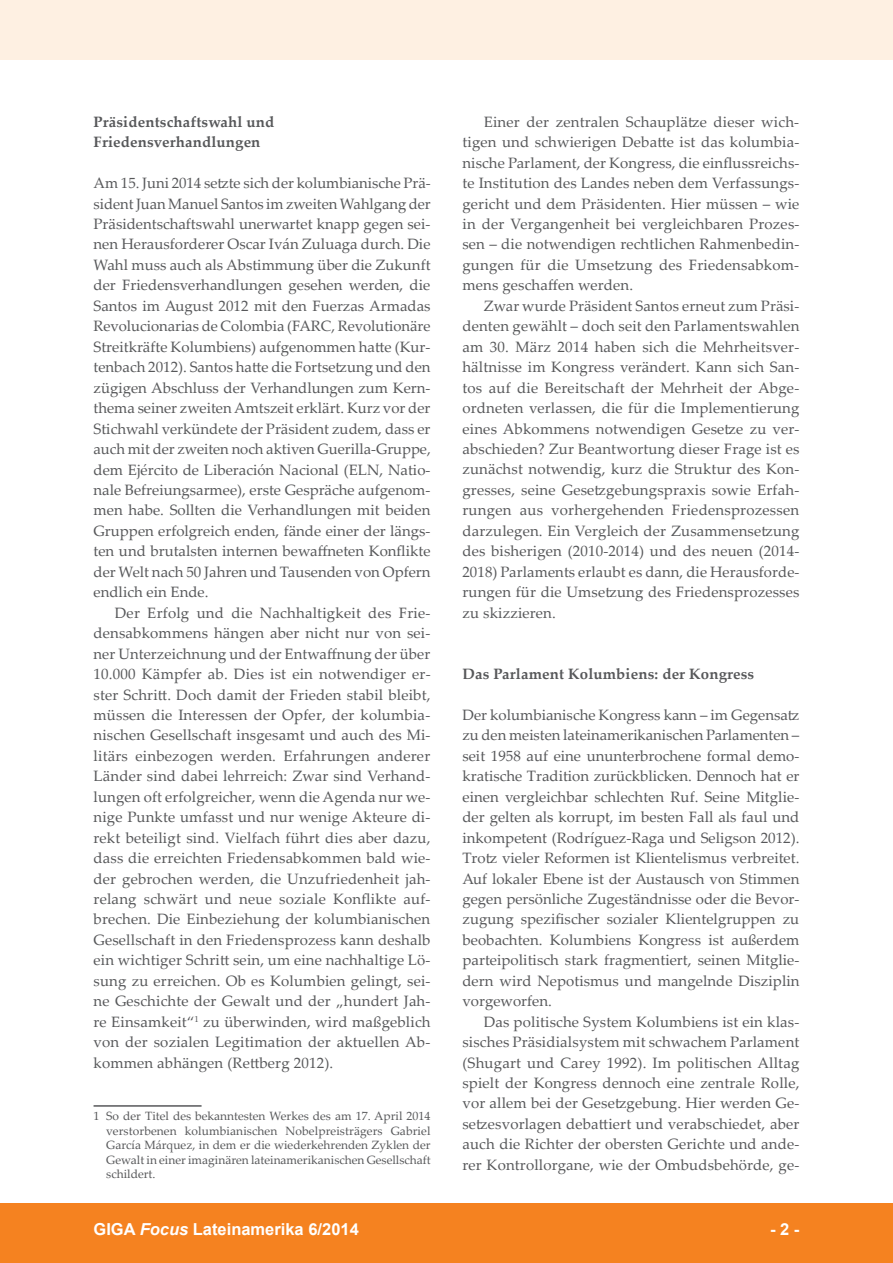
<style>
.page{position:relative;width:893px;height:1263px;background:#fff}
.page>*{position:absolute;margin:0;border:0;box-sizing:border-box;transform-origin:0 0}
.t1{font:700 16.5px "Arial";color:#fff}
.t2{font:15px/20.4px "Palatino Linotype";letter-spacing:.01em;color:#57585a;text-align:justify}
.t3{font:700 15px/20.4px "Palatino Linotype";letter-spacing:.01em;color:#57585a}
.t4{font:12px/14.4px "Palatino Linotype";color:#57585a;text-align:justify}
.s1{font-style:italic}
</style>
<div class="page">
<div style="left:0;top:1203px;width:893px;height:60px;background:#f58220"></div>
<div style="left:0;top:0;width:893px;height:60px;background:#fef0e2"></div>
<hr style="left:94px;top:1105px;width:108px;height:2px;background:#57585a">
<p class="t3" style="left:94px;top:111px;width:182px">Präsidentschaftswahl und<br>Friedensverhandlungen</p>
<p class="t2" style="left:94px;top:172px;width:339px">Am 15. Juni 2014 setzte sich der kolumbianische Prä&shy;sident Juan Manuel Santos im zweiten Wahlgang der Präsidentschaftswahl unerwartet knapp gegen sei&shy;nen Herausforderer Oscar Iván Zuluaga durch. Die Wahl muss auch als Abstimmung über die Zukunft der Friedensverhandlungen gesehen werden, die Santos im August 2012 mit den Fuerzas Armadas Revolucionarias de Colombia (FARC, Revolutionäre Streitkräfte Kolumbiens) aufgenommen hatte (Kur&shy;tenbach 2012). Santos hatte die Fortsetzung und den zügigen Abschluss der Verhandlungen zum Kern&shy;thema seiner zweiten Amtszeit erklärt. Kurz vor der Stichwahl verkündete der Präsident zudem, dass er auch mit der zweiten noch aktiven Guerilla-Gruppe, dem Ejército de Liberación Nacional (ELN, Natio&shy;nale Befreiungsarmee), erste Gespräche aufgenom&shy;men habe. Sollten die Verhandlungen mit beiden Gruppen erfolgreich enden, fände einer der längs&shy;ten und brutalsten internen bewaffneten Konflikte der Welt nach 50 Jahren und Tausenden von Opfern endlich ein Ende.</p>
<p class="t2" style="left:94px;top:602px;width:339px;text-indent:21px">Der Erfolg und die Nachhaltigkeit des Frie&shy;densabkommens hängen aber nicht nur von sei&shy;ner Unterzeichnung und der Entwaffnung der über 10.000 Kämpfer ab. Dies ist ein notwendiger er&shy;ster Schritt. Doch damit der Frieden stabil bleibt, müssen die Interessen der Opfer, der kolumbia&shy;nischen Gesellschaft insgesamt und auch des Mi&shy;litärs einbezogen werden. Erfahrungen anderer Länder sind dabei lehrreich: Zwar sind Verhand&shy;lungen oft erfolgreicher, wenn die Agenda nur we&shy;nige Punkte umfasst und nur wenige Akteure di&shy;rekt beteiligt sind. Vielfach führt dies aber dazu, dass die erreichten Friedensabkommen bald wie&shy;der gebrochen werden, die Unzufriedenheit jah&shy;relang schwärt und neue soziale Konflikte auf&shy;brechen. Die Einbeziehung der kolumbianischen Gesellschaft in den Friedensprozess kann deshalb ein wichtiger Schritt sein, um eine nachhaltige Lö&shy;sung zu erreichen. Ob es Kolumbien gelingt, sei&shy;ne Geschichte der Gewalt und der „hundert Jah&shy;re Einsamkeit“<sup>1</sup> zu überwinden, wird maßgeblich von der sozialen Legitimation der aktuellen Ab&shy;kommen abhängen (Rettberg 2012).</p>
<p class="t4" style="left:106px;top:1108px;width:326px;text-indent:-13px">1 So der Titel des bekanntesten Werkes des am 17. April 2014 verstorbenen kolumbianischen Nobelpreisträgers Gabriel García Márquez, in dem er die wiederkehrenden Zyklen der Gewalt in einer imaginären lateinamerikanischen Gesellschaft schildert.</p>
<p class="t2" style="left:462px;top:111px;width:339px;text-indent:21px">Einer der zentralen Schauplätze dieser wich&shy;tigen und schwierigen Debatte ist das kolumbia&shy;nische Parlament, der Kongress, die einflussreichs&shy;te Institution des Landes neben dem Verfassungs&shy;gericht und dem Präsidenten. Hier müssen – wie in der Vergangenheit bei vergleichbaren Prozes&shy;sen – die notwendigen rechtlichen Rahmenbedin&shy;gungen für die Umsetzung des Friedensabkom&shy;mens geschaffen werden.</p>
<p class="t2" style="left:462px;top:295px;width:339px;text-indent:21px">Zwar wurde Präsident Santos erneut zum Präsi&shy;denten gewählt – doch seit den Parlamentswahlen am 30. März 2014 haben sich die Mehrheitsver&shy;hältnisse im Kongress verändert. Kann sich San&shy;tos auf die Bereitschaft der Mehrheit der Abge&shy;ordneten verlassen, die für die Implementierung eines Abkommens notwendigen Gesetze zu ver&shy;abschieden? Zur Beantwortung dieser Frage ist es zunächst notwendig, kurz die Struktur des Kon&shy;gresses, seine Gesetzgebungspraxis sowie Erfah&shy;rungen aus vorhergehenden Friedensprozessen darzulegen. Ein Vergleich der Zusammensetzung des bisherigen (2010-2014) und des neuen (2014- 2018) Parlaments erlaubt es dann, die Herausforde&shy;rungen für die Umsetzung des Friedensprozesses zu skizzieren.</p>
<p class="t3" style="left:462px;top:663px;width:293px">Das Parlament Kolumbiens: der Kongress</p>
<p class="t2" style="left:462px;top:704px;width:339px">Der kolumbianische Kongress kann – im Gegensatz zu den meisten lateinamerikanischen Parlamenten – seit 1958 auf eine ununterbrochene formal demo&shy;kratische Tradition zurückblicken. Dennoch hat er einen vergleichbar schlechten Ruf. Seine Mitglie&shy;der gelten als korrupt, im besten Fall als faul und inkompetent (Rodríguez-Raga und Seligson 2012).<br>Trotz vieler Reformen ist Klientelismus verbreitet.<br>Auf lokaler Ebene ist der Austausch von Stimmen gegen persönliche Zugeständnisse oder die Bevor&shy;zugung spezifischer sozialer Klientelgruppen zu beobachten. Kolumbiens Kongress ist außerdem parteipolitisch stark fragmentiert, seinen Mitglie&shy;dern wird Nepotismus und mangelnde Disziplin vorgeworfen.</p>
<p class="t2" style="left:462px;top:1011px;width:338px;text-indent:21px">Das politische System Kolumbiens ist ein klas&shy;sisches Präsidialsystem mit schwachem Parlament (Shugart und Carey 1992). Im politischen Alltag spielt der Kongress dennoch eine zentrale Rolle, vor allem bei der Gesetzgebung. Hier werden Ge&shy;setzesvorlagen debattiert und verabschiedet, aber auch die Richter der obersten Gerichte und ande&shy;rer Kontrollorgane, wie der Ombudsbehörde, ge-</p>
<p class="t1" style="left:94px;top:1218px;width:267px">GIGA <span class="s1">Focus</span> Lateinamerika 6/2014</p>
<p class="t1" style="left:770px;top:1218px;width:31px">- 2 -</p>
</div>
